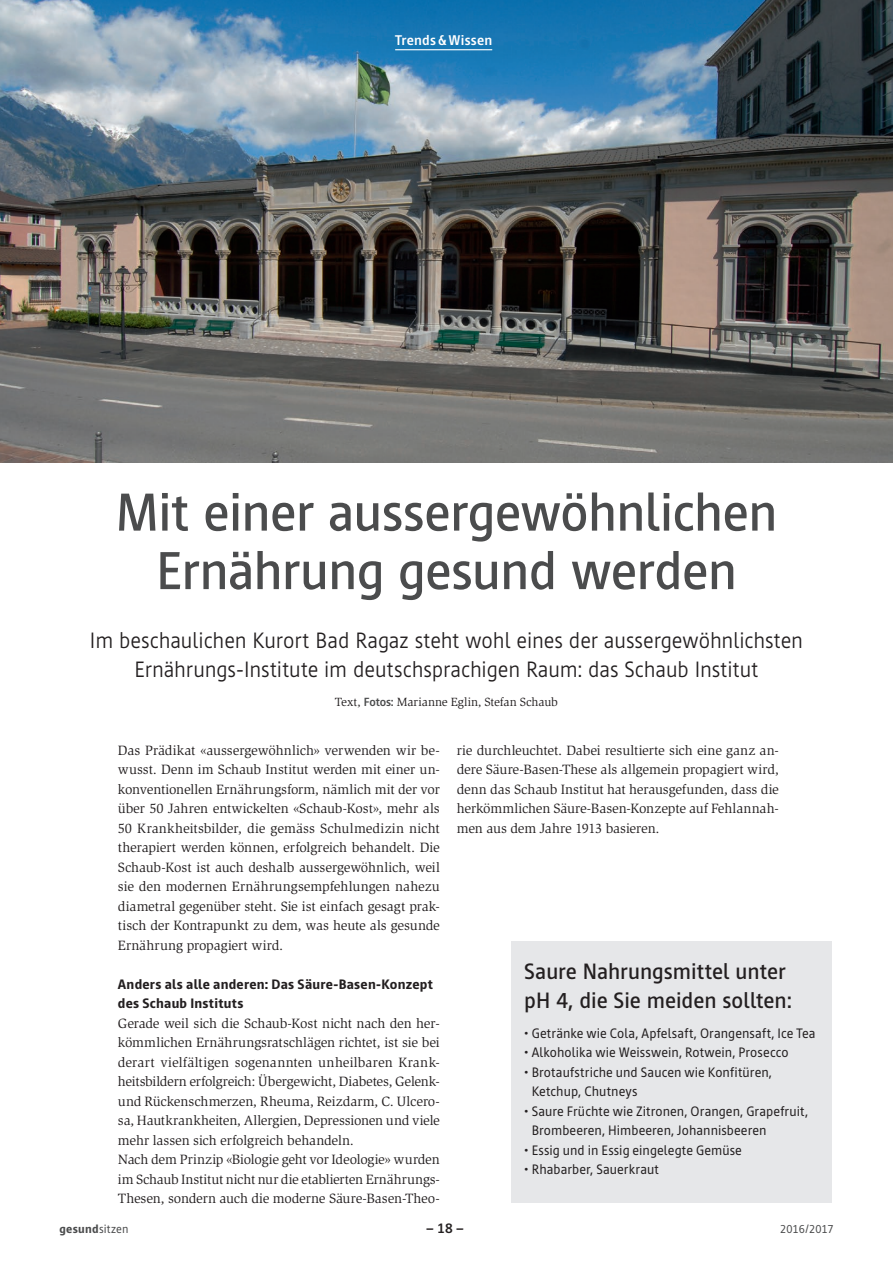
<style>
.page{position:relative;width:893px;height:1263px;background:#fff}
.page>*{position:absolute;margin:0;border:0;box-sizing:border-box;transform-origin:0 0}
.t1{font:500 54px/58.5px "Cast";letter-spacing:-.01em;color:#4b4c4d;text-align:center}
.t2{font:300 22.5px/29.2px "Cast";color:#231f20;text-align:center}
.t3{font:500 22.5px/29.2px "Cast";color:#231f20}
.t4{font:700 14.25px "Cast";letter-spacing:.02em;color:#fff}
.t5{font:700 14.25px "Cast";color:#231f20}
.t6{font:13.8px/19.5px "Slimbach";letter-spacing:-.01em;color:#231f20;text-align:justify}
.t7{font:13.8px/19.5px "Cast";letter-spacing:.01em;color:#231f20}
.t8{font:800 13.8px/19.5px "Cast";letter-spacing:.02em;color:#231f20}
.t9{font:12.15px "Slimbach";letter-spacing:-.005em;color:#231f20}
.t10{font:800 12px "Cast";letter-spacing:.025em;color:#4b4c4d}
.t11{font:12px "Cast";letter-spacing:-.005em;color:#4b4c4d}
.s1{font-family:"Cast";font-weight:700;font-size:12px;color:#4b4c4d}
.s2{font-weight:400}
</style>
<div class="page">
<img style="left:0;top:0;width:893px;height:462px">
<hr style="left:395px;top:49px;width:97px;height:1px;background:#fff">
<div style="left:511px;top:941px;width:321px;height:262px;background:#e6e7e9"></div>
<p class="t4" style="left:395px;top:32px;width:73px">TrendsInhalt</p>
<p class="t4" style="left:438px;top:32px;width:56px">&amp; Wissen</p>
<h1 class="t1" style="left:116px;top:482px;width:663px">Mit einer aussergewöhnlichen<br>Ernährung gesund werden</h1>
<h2 class="t2" style="left:90px;top:625px;width:714px">Im beschaulichen Kurort Bad Ragaz steht wohl eines der aussergewöhnlichsten<br>Ernährungs-Institute im deutschsprachigen Raum: das Schaub Institut</h2>
<p class="t9" style="left:335px;top:695px;width:225px">Text, <span class="s1">Fotos:</span> Marianne Eglin, Stefan Schaub</p>
<p class="t6" style="left:118px;top:741px;width:323px">Das Prädikat «aussergewöhnlich» verwenden wir be&shy;wusst. Denn im Schaub Institut werden mit einer un&shy;konventionellen Ernährungsform, nämlich mit der vor über 50 Jahren entwickelten «Schaub-Kost», mehr als 50 Krankheitsbilder, die gemäss Schulmedizin nicht therapiert werden können, erfolgreich behandelt. Die Schaub-Kost ist auch deshalb aussergewöhnlich, weil sie den modernen Ernährungsempfehlungen nahezu diametral gegenüber steht. Sie ist einfach gesagt prak&shy;tisch der Kontrapunkt zu dem, was heute als gesunde Ernährung propagiert wird.</p>
<p class="t8" style="left:118px;top:974px;width:317px">Anders als alle anderen: Das Säure-Basen-Konzept des Schaub Instituts</p>
<p class="t6" style="left:118px;top:1013px;width:323px;text-align:left">Gerade weil sich die Schaub-Kost nicht nach den her&shy;kömmlichen Ernährungsratschlägen richtet, ist sie bei derart vielfältigen sogenannten unheilbaren Krank&shy;heitsbildern erfolgreich: Übergewicht, Diabetes, Gelenk&shy;und Rückenschmerzen, Rheuma, Reizdarm, C. Ulcero&shy;sa, Hautkrankheiten, Allergien, Depressionen und viele mehr lassen sich erfolgreich behandeln.<br>Nach dem Prinzip «Biologie geht vor Ideologie» wurden im Schaub Institut nicht nur die etablierten Ernährungs-Thesen, sondern auch die moderne Säure-Basen-Theo-</p>
<p class="t6" style="left:457px;top:740px;width:323px">rie durchleuchtet. Dabei resultierte sich eine ganz an&shy;dere Säure-Basen-These als allgemein propagiert wird, denn das Schaub Institut hat herausgefunden, dass die herkömmlichen Säure-Basen-Konzepte auf Fehlannah&shy;men aus dem Jahre 1913 basieren.</p>
<h2 class="t3" style="left:524px;top:957px;width:269px">Saure Nahrungsmittel unter pH 4, die Sie -meiden sollten:</h2>
<p class="t7" style="left:524px;top:1023px;width:293px">• Getränke wie Cola, Apfelsaft, Orangensaft, Ice Tea</p>
<p class="t7" style="left:524px;top:1043px;width:266px">• Alkoholika wie Weisswein, Rotwein, Prosecco</p>
<p class="t7" style="left:532px;top:1062px;width:242px;text-indent:-7px">• Brotaufstriche und Saucen wie Konfitüren,<br>Ketchup, Chutneys</p>
<p class="t7" style="left:532px;top:1101px;width:278px;text-indent:-7px">• Saure Früchte wie Zitronen, Orangen, Grapefruit,<br>Brombeeren, Himbeeren, Johannisbeeren</p>
<p class="t7" style="left:524px;top:1140px;width:219px">• Essig und in Essig eingelegte Gemüse</p>
<p class="t7" style="left:524px;top:1160px;width:136px">• Rhabarber, Sauerkraut</p>
<p class="t10" style="left:60px;top:1221px;width:71px">gesund<span class="s2">sitzen</span></p>
<p class="t5" style="left:426px;top:1220px;width:39px">– 18 –</p>
<p class="t11" style="left:780px;top:1222px;width:55px">2016/2017</p>
</div>
